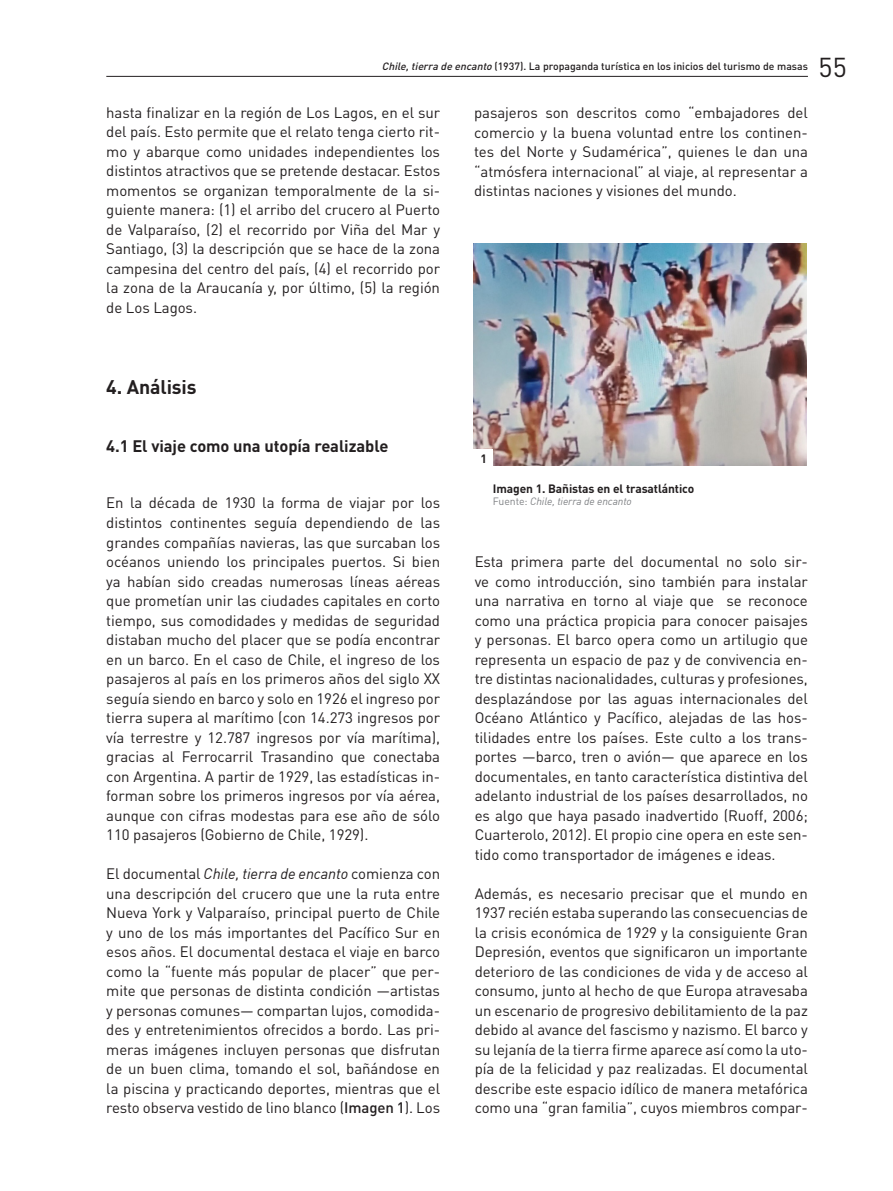
<style>
.page{position:relative;width:893px;height:1191px;background:#fff}
.page>*{position:absolute;margin:0;border:0;box-sizing:border-box;transform-origin:0 0}
.t1{font:27px "DIN Pro";color:#231f20}
.NOTAS{font:700 19.5px "DIN Pro";letter-spacing:-.005em;color:#231f20}
.caja_textos{font:700 16.5px "DIN Pro";letter-spacing:-.005em;color:#231f20}
.caja_textos-2{font:15px/19.5px "DIN Pro";letter-spacing:-.005em;color:#231f20;text-align:justify}
.caja_textos-3{font:700 12px "DIN Pro";letter-spacing:-.01em;color:#231f20}
.t2{font:500 10.5px "DIN Pro";color:#231f20}
.caja_textos-4{font:italic 10.5px "DIN";letter-spacing:-.01em;color:#808285}
.s1{font-style:italic}
.s2{font-family:"DIN";font-style:italic}
.s3{font-weight:500}
.s4{font-family:"DIN Pro";font-style:normal}
</style>
<div class="page">
<hr style="left:106px;top:76px;width:702px;height:1px;background:#231f20">
<img style="left:473px;top:244px;width:334px;height:222px">
<div style="left:473px;top:449px;width:19px;height:18px;background:#fff"></div>
<p class="t2" style="left:382px;top:57px;width:428px"><span class="s1">Chile,tierradeencanto</span>(1937). La propaganda turística en los inicios del turismo de masas</p>
<h1 class="t1" style="left:819px;top:48px;width:30px">55</h1>
<p class="caja_textos-2" style="left:106px;top:102px;width:335px">hasta finalizar en la región de Los Lagos, en el sur del país. Esto permite que el relato tenga cierto rit&shy;mo y abarque como unidades independientes los distintos atractivos que se pretende destacar. Estos momentos se organizan temporalmente de la si&shy;guiente manera: (1) el arribo del crucero al Puerto de Valparaíso, (2) el recorrido por Viña del Mar y Santiago, (3) la descripción que se hace de la zona campesina del centro del país, (4) el recorrido por la zona de la Araucanía y, por último, (5) la región de Los Lagos.</p>
<p class="caja_textos-2" style="left:474px;top:103px;width:335px">pasajeros son descritos como “embajadores del comercio y la buena voluntad entre los continen&shy;tes del Norte y Sudamérica”, quienes le dan una “atmósfera internacional” al viaje, al representar a distintas naciones y visiones del mundo.</p>
<p class="NOTAS" style="left:106px;top:370px;width:92px">4. Análisis</p>
<p class="caja_textos" style="left:106px;top:433px;width:284px">4.1 El viaje como una utopía realizable</p>
<p class="caja_textos-2" style="left:106px;top:493px;width:335px">En la década de 1930 la forma de viajar por los distintos continentes seguía dependiendo de las grandes compañías navieras, las que surcaban los océanos uniendo los principales puertos. Si bien ya habían sido creadas numerosas líneas aéreas que prometían unir las ciudades capitales en corto tiempo, sus comodidades y medidas de seguridad distaban mucho del placer que se podía encontrar en un barco. En el caso de Chile, el ingreso de los pasajeros al país en los primeros años del siglo XX seguía siendo en barco y solo en 1926 el ingreso por tierra supera al marítimo (con 14.273 ingresos por vía terrestre y 12.787 ingresos por vía marítima), gracias al Ferrocarril Trasandino que conectaba con Argentina. A partir de 1929, las estadísticas in&shy;forman sobre los primeros ingresos por vía aérea, aunque con cifras modestas para ese año de sólo 110 pasajeros (Gobierno de Chile, 1929).</p>
<p class="caja_textos-2" style="left:106px;top:863px;width:335px">El documental <span class="s2">Chile, tierra de encanto</span> comienza con una descripción del crucero que une la ruta entre Nueva York y Valparaíso, principal puerto de Chile y uno de los más importantes del Pacífico Sur en esos años. El documental destaca el viaje en barco como la “fuente más popular de placer” que per&shy;mite que personas de distinta condición —artistas y personas comunes— compartan lujos, comodida&shy;des y entretenimientos ofrecidos a bordo. Las pri&shy;meras imágenes incluyen personas que disfrutan de un buen clima, tomando el sol, bañándose en la piscina y practicando deportes, mientras que el resto observa vestido de lino blanco (<span class="s3">Imagen 1</span>). Los</p>
<p class="caja_textos-3" style="left:480px;top:448px;width:8px">1</p>
<p class="caja_textos-3" style="left:493px;top:478px;width:203px">Imagen 1. Bañistas en el trasatlántico</p>
<p class="caja_textos-4" style="left:493px;top:494px;width:140px"><span class="s4">Fuente:</span> Chile, tierra de encanto</p>
<p class="caja_textos-2" style="left:475px;top:551px;width:335px">Esta primera parte del documental no solo sir&shy;ve como introducción, sino también para instalar una narrativa en torno al viaje que se reconoce como una práctica propicia para conocer paisajes y personas. El barco opera como un artilugio que representa un espacio de paz y de convivencia en&shy;tre distintas nacionalidades, culturas y profesiones, desplazándose por las aguas internacionales del Océano Atlántico y Pacífico, alejadas de las hos&shy;tilidades entre los países. Este culto a los trans&shy;portes —barco, tren o avión— que aparece en los documentales, en tanto característica distintiva del adelanto industrial de los países desarrollados, no es algo que haya pasado inadvertido (Ruoff, 2006; Cuarterolo, 2012). El propio cine opera en este sen&shy;tido como transportador de imágenes e ideas.</p>
<p class="caja_textos-2" style="left:475px;top:883px;width:335px">Además, es necesario precisar que el mundo en 1937 recién estaba superando las consecuencias de la crisis económica de 1929 y la consiguiente Gran Depresión, eventos que significaron un importante deterioro de las condiciones de vida y de acceso al consumo, junto al hecho de que Europa atravesaba un escenario de progresivo debilitamiento de la paz debido al avance del fascismo y nazismo. El barco y su lejanía de la tierra firme aparece así como la uto&shy;pía de la felicidad y paz realizadas. El documental describe este espacio idílico de manera metafórica como una “gran familia”, cuyos miembros compar-</p>
</div>
